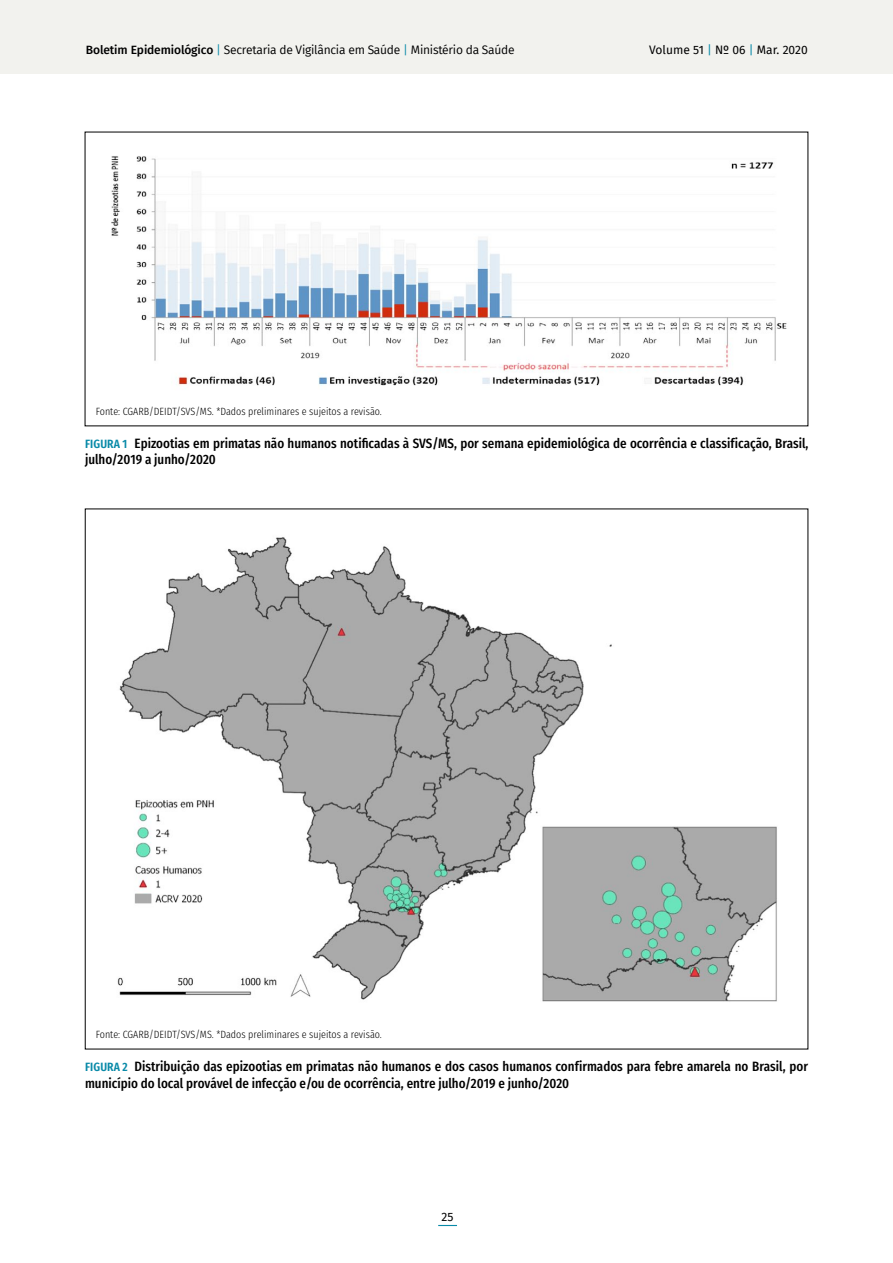
<style>
.page{position:relative;width:893px;height:1263px;background:#fff}
.page>*{position:absolute;margin:0;border:0;box-sizing:border-box;transform-origin:0 0}
.t1{font:500 13.5px/16.5px "Fira Sans Condensed";color:#000}
.t2{font:12px "Fira Sans";letter-spacing:-.02em;color:#000}
.t3{font:12px "Fira Sans";color:#000}
.t4{font:300 10.5px "Fira Sans Condensed";color:#000}
.s1{font-weight:500}
.s2{color:#098aa8}
.s3{font-weight:600;font-size:12px;color:#098aa8}
</style>
<div class="page">
<div style="left:0;top:0;width:893px;height:74px;background:#f2f2ee"></div>
<svg style="left:438px;top:1225px;width:19px;height:1px"></svg>
<img style="left:111px;top:156px;width:676px;height:230px">
<img style="left:117px;top:537px;width:660px;height:465px">
<p class="t2" style="left:86px;top:41px;width:430px"><span class="s1">Boletim Epidemiológico</span> <span class="s2">|</span> Secretaria de Vigilância em Saúde <span class="s2">|</span> Ministério da Saúde</p>
<p class="t3" style="left:649px;top:41px;width:160px">Volume 51 <span class="s2">|</span> Nº 06 <span class="s2">|</span> Mar. 2020</p>
<p class="t4" style="left:96px;top:402px;width:288px">Fonte: CGARB/DEIDT/SVS/MS. *Dados preliminares e sujeitos a revisão.</p>
<p class="t1" style="left:85px;top:434px;width:725px"><span class="s3">FIGURA 1</span> Epizootias em primatas não humanos notificadas à SVS/MS, por semana epidemiológica de ocorrência e classificação, Brasil, julho/2019 a junho/2020</p>
<p class="t4" style="left:96px;top:1025px;width:288px">Fonte: CGARB/DEIDT/SVS/MS. *Dados preliminares e sujeitos a revisão.</p>
<p class="t1" style="left:85px;top:1057px;width:724px"><span class="s3">FIGURA 2</span> Distribuição das epizootias em primatas não humanos e dos casos humanos confirmados para febre amarela no Brasil, por município do local provável de infecção e/ou de ocorrência, entre julho/2019 e junho/2020</p>
<p class="t3" style="left:442px;top:1207px;width:13px">25</p>
</div>
